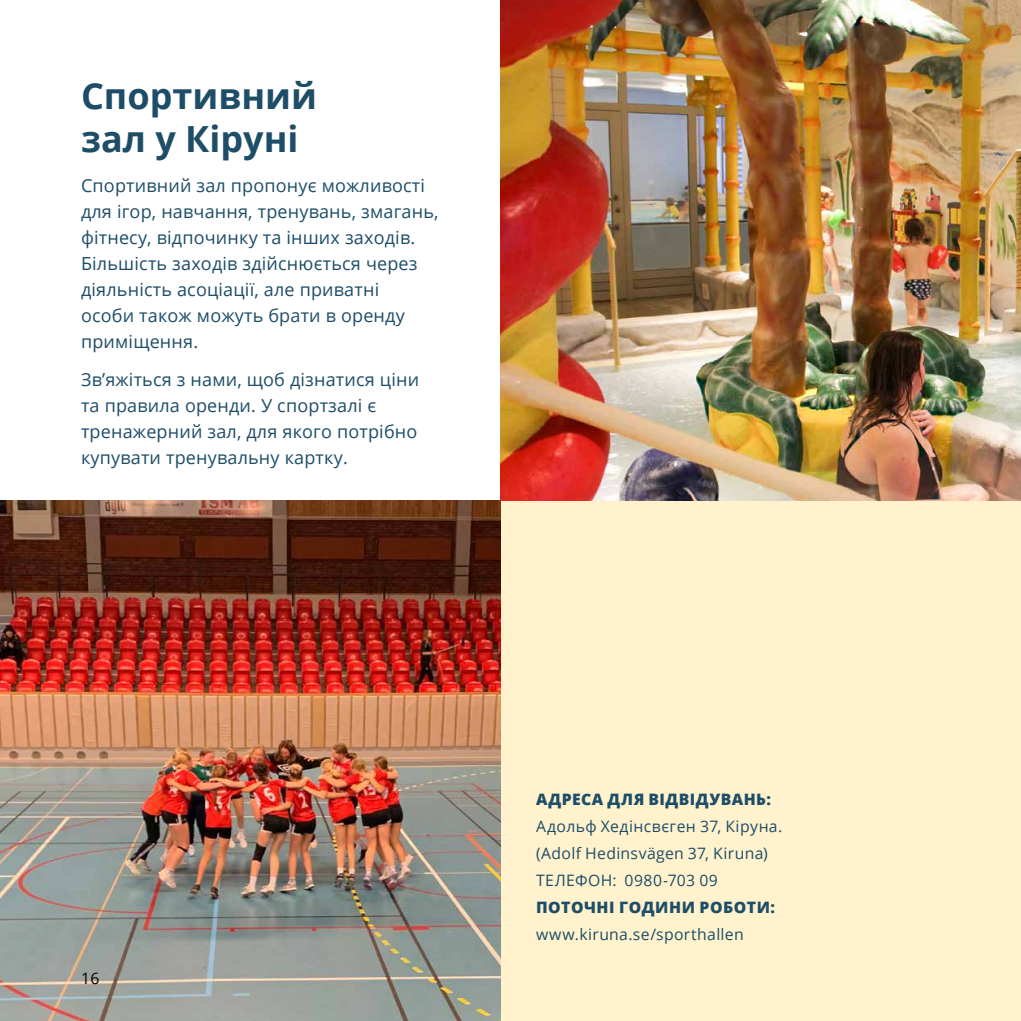
<style>
.page{position:relative;width:1021px;height:1021px;background:#fff}
.page>*{position:absolute;margin:0;border:0;box-sizing:border-box;transform-origin:0 0}
.t1{font:700 36px/43.2px "Open Sans";color:#1d4d67}
.t2{font:18px/25.9px "Open Sans";letter-spacing:.01em;color:#1d4d67}
.t3{font:15.75px/27px "Open Sans";letter-spacing:.025em;color:#1d4d67}
.t4{font:800 15.75px "Open Sans";letter-spacing:.035em;color:#1d4d67}
.t5{font:15.75px "Open Sans";color:#000}
</style>
<div class="page">
<div style="left:501px;top:501px;width:519px;height:519px;background:#fff2cd"></div>
<img style="left:0;top:501px;width:501px;height:519px">
<img style="left:501px;top:0;width:519px;height:501px">
<h1 class="t1" style="left:81px;top:73px;width:237px">Спортивний зал у Кіруні</h1>
<p class="t2" style="left:81px;top:172px;width:359px">Спортивний зал пропонує можливості для ігор, навчання, тренувань, змагань, фітнесу, відпочинку та інших заходів.<br>Більшість заходів здійснюється через діяльність асоціації, але приватні<br>особи також можуть брати в оренду приміщення.</p>
<p class="t2" style="left:81px;top:366px;width:339px">Зв’яжіться з нами, щоб дізнатися ціни та правила оренди. У спортзалі є тренажерний зал, для якого потрібно купувати тренувальну картку.</p>
<p class="t5" style="left:81px;top:967px;width:20px">16</p>
<p class="t4" style="left:536px;top:787px;width:236px">АДРЕСА ДЛЯ ВІДВІДУВАНЬ:</p>
<p class="t3" style="left:536px;top:812px;width:248px">Адольф Хедінсвєген 37, Кіруна. (Adolf Hedinsvägen 37, Kiruna)<br>ТЕЛЕФОН: 0980-703 09</p>
<p class="t4" style="left:536px;top:895px;width:241px">ПОТОЧНІ ГОДИНИ РОБОТИ:</p>
<p class="t3" style="left:536px;top:920px;width:209px">www.kiruna.se/sporthallen</p>
</div>
